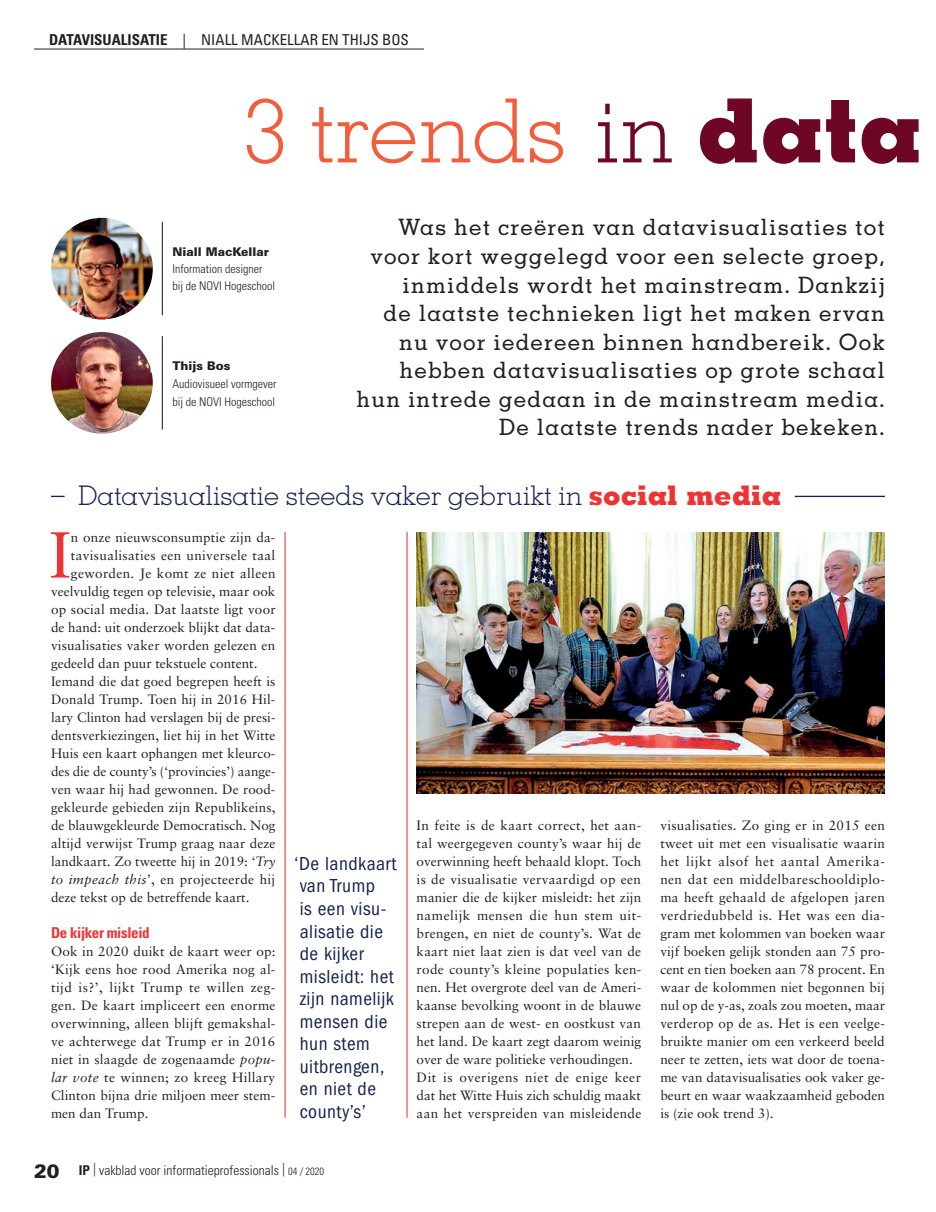
<style>
.page{position:relative;width:936px;height:1212px;background:#fff}
.page>*{position:absolute;margin:0;border:0;box-sizing:border-box;transform-origin:0 0}
.t1{font:300 88.5px "Memphis";color:#f15d3d}
.t2{font:65.1px "Sabon";color:#ee3433}
.t3{font:300 27px "Memphis";color:#18234f}
.t4{font:500 22.5px/28.5px "Memphis";letter-spacing:.05em;color:#231f20;text-align:right}
.t5{font:condensed 19.5px/22.5px "Franklin Gothic";letter-spacing:.025em;color:#18234f}
.t6{font:condensed 15px "Univers";color:#231f20}
.t7{font:700 condensed 15px "Univers";letter-spacing:-.025em;color:#ee3433}
.t8{font:13.5px/18px "Sabon";letter-spacing:.01em;color:#231f20;text-align:justify}
.t9{font:300 condensed 13.5px "Univers";color:#231f20}
.t10{font:300 condensed 12px/17px "Univers";color:#231f20}
.t11{font:900 12px "Univers";color:#231f20}
.s1{font-weight:700}
.s2{color:#6e0725}
.s3{font-weight:800;color:#6e0725}
.s4{font-weight:800;color:#ee3433}
.s5{font-style:italic}
.s6{font-weight:900;font-stretch:normal;font-size:19.2px}
.s7{font-size:10.5px}
</style>
<div class="page">
<hr style="left:284px;top:532px;width:1px;height:586px;background:#ee3433">
<hr style="left:406px;top:532px;width:1px;height:586px;background:#ee3433">
<hr style="left:34px;top:49px;width:390px;height:1px;background:#231f20">
<svg style="left:51px;top:496px;width:14px;height:1px"></svg>
<hr style="left:794px;top:496px;width:90px;height:1px;background:#18234f">
<img style="left:416px;top:532px;width:468px;height:262px">
<img style="left:51px;top:218px;width:102px;height:101px;border-radius:51px">
<img style="left:51px;top:332px;width:102px;height:102px;border-radius:51px">
<hr style="left:162px;top:222px;width:1px;height:93px;background:#231f20">
<hr style="left:162px;top:336px;width:1px;height:94px;background:#231f20">
<p class="t6" style="left:49px;top:30px;width:361px"><span class="s1">DATAVISUALISATIE</span> | NIALL MACKELLAR EN THIJS BOS</p>
<h1 class="t1" style="left:243px;top:77px;width:680px">3 trends <span class="s2">in</span> <span class="s3">data</span></h1>
<p class="t11" style="left:172px;top:245px;width:98px">Niall MacKellar</p>
<p class="t10" style="left:172px;top:261px;width:104px">Information designer bij de NOVI Hogeschool</p>
<p class="t11" style="left:172px;top:358px;width:60px">Thijs Bos</p>
<p class="t10" style="left:172px;top:374px;width:105px;line-height:18px">Audiovisueel vormgever bij de NOVI Hogeschool</p>
<p class="t4" style="left:356px;top:213px;width:529px">Was het creëren van data visualisaties tot voor kort weggelegd voor een selecte groep, inmiddels wordt het mainstream. Dankzij<br>de laatste technieken ligt het maken ervan nu voor iedereen binnen hand bereik. Ook hebben data visualisaties op grote schaal hun intrede gedaan in de mainstream media.<br>De laatste trends nader bekeken.</p>
<h3 class="t3" style="left:78px;top:479px;width:704px">Datavisualisatie steeds vaker gebruikt in <span class="s4">social media</span></h3>
<h2 class="t2" style="left:49px;top:516px;width:23px">I</h2>
<p class="t8" style="left:71px;top:528px;width:206px">n onze nieuwsconsumptie zijn da-</p>
<p class="t8" style="left:71px;top:546px;width:206px">tavisualisaties een universele taal</p>
<p class="t8" style="left:71px;top:564px;width:206px">geworden. Je komt ze niet alleen</p>
<p class="t8" style="left:51px;top:582px;width:226px">veelvuldig tegen op televisie, maar ook</p>
<p class="t8" style="left:51px;top:600px;width:226px">op social media. Dat laatste ligt voor</p>
<p class="t8" style="left:51px;top:618px;width:226px">de hand: uit onderzoek blijkt dat data-</p>
<p class="t8" style="left:51px;top:636px;width:226px">visualisaties vaker worden gelezen en</p>
<p class="t8" style="left:51px;top:654px;width:208px">gedeeld dan puur tekstuele content.</p>
<p class="t8" style="left:51px;top:672px;width:226px">Iemand die dat goed begrepen heeft is</p>
<p class="t8" style="left:51px;top:690px;width:226px">Donald Trump. Toen hij in 2016 Hil-</p>
<p class="t8" style="left:51px;top:708px;width:226px">lary Clinton had verslagen bij de presi-</p>
<p class="t8" style="left:51px;top:726px;width:226px">dentsverkiezingen, liet hij in het Witte</p>
<p class="t8" style="left:51px;top:744px;width:226px">Huis een kaart ophangen met kleurco-</p>
<p class="t8" style="left:51px;top:762px;width:226px">des die de county’s (‘provincies’) aange-</p>
<p class="t8" style="left:51px;top:780px;width:226px">ven waar hij had gewonnen. De rood-</p>
<p class="t8" style="left:51px;top:798px;width:226px">gekleurde gebieden zijn Republikeins,</p>
<p class="t8" style="left:51px;top:816px;width:226px">de blauwgekleurde Democratisch. Nog</p>
<p class="t8" style="left:51px;top:834px;width:226px">altijd verwijst Trump graag naar deze</p>
<p class="t8" style="left:51px;top:852px;width:226px">landkaart. Zo tweette hij in 2019: ‘<span class="s5">Try</span></p>
<p class="t8" style="left:51px;top:870px;width:226px"><span class="s5">to impeach this</span>’, en projecteerde hij</p>
<p class="t8" style="left:51px;top:888px;width:200px">deze tekst op de betreffende kaart.</p>
<p class="t7" style="left:51px;top:923px;width:100px">De kijker misleid</p>
<p class="t8" style="left:51px;top:942px;width:226px">Ook in 2020 duikt de kaart weer op: ‘Kijk eens hoe rood Amerika nog al&shy;tijd is?’, lijkt Trump te willen zeg&shy;gen. De kaart impliceert een enorme overwinning, alleen blijft gemakshal&shy;ve achterwege dat Trump er in 2016 niet in slaagde de zogenaamde <span class="s5">popu&shy;lar vote</span> te winnen; zo kreeg Hillary Clinton bijna drie miljoen meer stem&shy;men dan Trump.</p>
<h3 class="t5" style="left:294px;top:852px;width:103px">‘De landkaart van Trump<br>is een visu&shy;alisatie die de kijker misleidt: het zijn namelijk mensen die hun stem uitbrengen, en niet de county’s’</h3>
<p class="t9" style="left:34px;top:1162px;width:292px"><span class="s6">20</span> <span class="s1">IP</span> | vakblad voor informatieprofessionals | <span class="s7">04 / 2020</span></p>
<p class="t8" style="left:416px;top:816px;width:226px;text-align:left">In feite is de kaart correct, het aan&shy;tal weergegeven county’s waar hij de overwinning heeft behaald klopt. Toch is de visualisatie vervaardigd op een manier die de kijker misleidt: het zijn namelijk mensen die hun stem uit&shy;brengen, en niet de county’s. Wat de kaart niet laat zien is dat veel van de rode county’s kleine populaties ken&shy;nen. Het overgrote deel van de Ameri&shy;kaanse bevolking woont in de blauwe strepen aan de west- en oostkust van het land. De kaart zegt daarom weinig over de ware politieke verhoudingen.<br>Dit is overigens niet de enige keer dat het Witte Huis zich schuldig maakt aan het verspreiden van misleidende</p>
<p class="t8" style="left:660px;top:816px;width:226px">visualisaties. Zo ging er in 2015 een tweet uit met een visualisatie waarin het lijkt alsof het aantal Amerika&shy;nen dat een middelbareschooldiplo&shy;ma heeft gehaald de afgelopen jaren verdriedubbeld is. Het was een dia&shy;gram met kolommen van boeken waar vijf boeken gelijk stonden aan 75 pro&shy;cent en tien boeken aan 78 procent. En waar de kolommen niet begonnen bij nul op de y-as, zoals zou moeten, maar verderop op de as. Het is een veelge&shy;bruikte manier om een verkeerd beeld neer te zetten, iets wat door de toena&shy;me van datavisualisaties ook vaker ge&shy;beurt en waar waakzaamheid geboden is (zie ook trend 3).</p>
</div>
